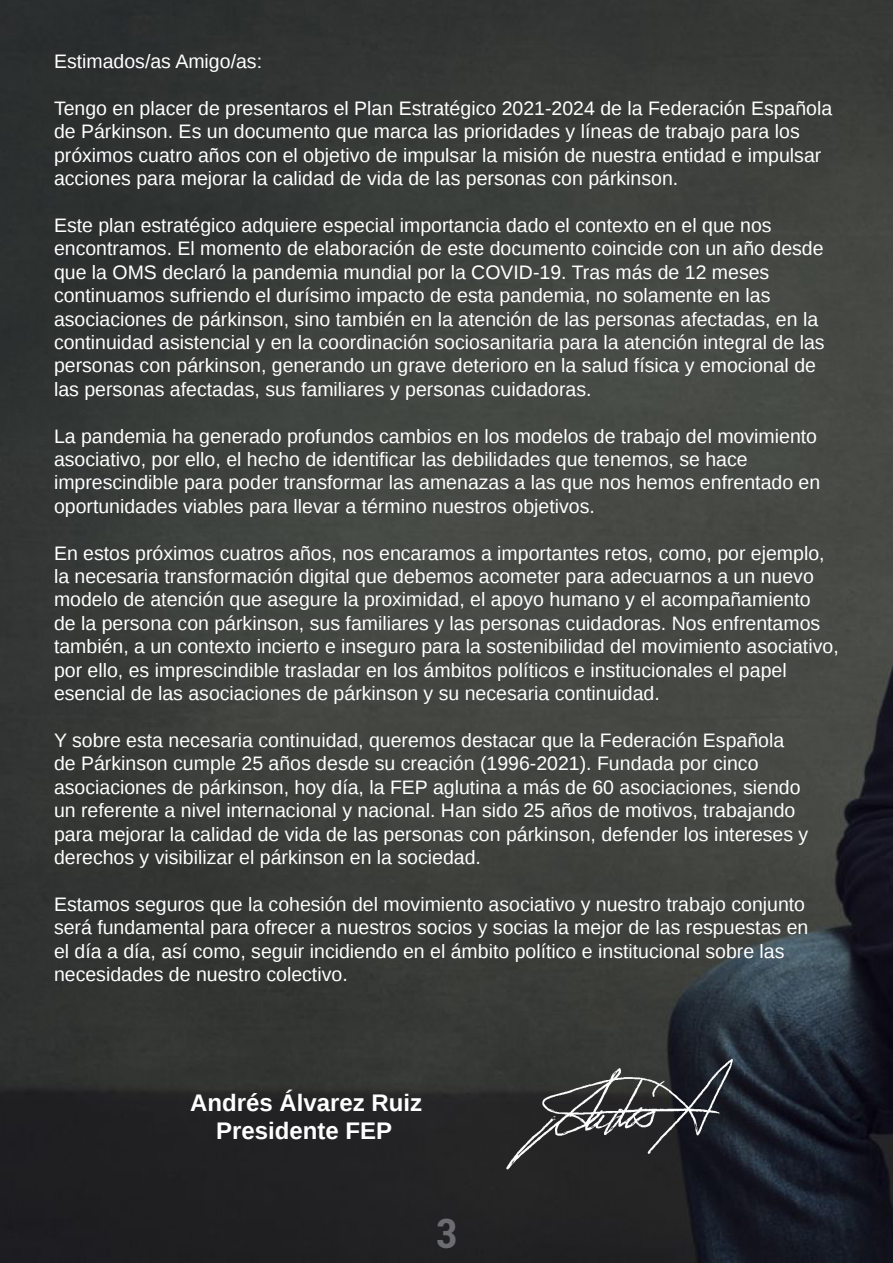
<style>
.page{position:relative;width:893px;height:1263px;background:#fff}
.page>*{position:absolute;margin:0;border:0;box-sizing:border-box;transform-origin:0 0}
.t1{font:700 condensed 40.5px "Roboto";color:#6c6d70}
.t2{font:700 24px "Liberation Sans";color:#fff}
.t3{font:19.5px/23.4px "Liberation Sans";color:#fff}
</style>
<div class="page">
<img style="left:0;top:0;width:893px;height:1263px">
<img style="left:431px;top:1057px;width:408px;height:129px">
<p class="t3" style="left:54px;top:51px;width:210px">Estimados/as Amigo/as:</p>
<p class="t3" style="left:54px;top:97px;width:780px">Tengo en placer de presentaros el Plan Estratégico 2021-2024 de la Federación Española de Párkinson. Es un documento que marca las prioridades y líneas de trabajo para los próximos cuatro años con el objetivo de impulsar la misión de nuestra entidad e impulsar acciones para mejorar la calidad de vida de las personas con párkinson.</p>
<p class="t3" style="left:54px;top:214px;width:772px">Este plan estratégico adquiere especial importancia dado el contexto en el que nos encontramos. El momento de elaboración de este documento coincide con un año desde que la OMS declaró la pandemia mundial por la COVID-19. Tras más de 12 meses continuamos sufriendo el durísimo impacto de esta pandemia, no solamente en las asociaciones de párkinson, sino también en la atención de las personas afectadas, en la continuidad asistencial y en la coordinación sociosanitaria para la atención integral de las personas con párkinson, generando un grave deterioro en la salud física y emocional de las personas afectadas, sus familiares y personas cuidadoras.</p>
<p class="t3" style="left:54px;top:425px;width:768px">La pandemia ha generado profundos cambios en los modelos de trabajo del movimiento asociativo, por ello, el hecho de identificar las debilidades que tenemos, se hace imprescindible para poder transformar las amenazas a las que nos hemos enfrentado en oportunidades viables para llevar a término nuestros objetivos.</p>
<p class="t3" style="left:54px;top:542px;width:786px">En estos próximos cuatros años, nos encaramos a importantes retos, como, por ejemplo, la necesaria transformación digital que debemos acometer para adecuarnos a un nuevo modelo de atención que asegure la proximidad, el apoyo humano y el acompañamiento<br>de la persona con párkinson, sus familiares y las personas cuidadoras. Nos enfrentamos también, a un contexto incierto e inseguro para la sostenibilidad del movimiento asociativo, por ello, es imprescindible trasladar en los ámbitos políticos e institucionales el papel esencial de las asociaciones de párkinson y su necesaria continuidad.</p>
<p class="t3" style="left:54px;top:729px;width:756px">Y sobre esta necesaria continuidad, queremos destacar que la Federación Española de Párkinson cumple 25 años desde su creación (1996-2021). Fundada por cinco asociaciones de párkinson, hoy día, la FEP aglutina a más de 60 asociaciones, siendo un referente a nivel internacional y nacional. Han sido 25 años de motivos, trabajando para mejorar la calidad de vida de las personas con párkinson, defender los intereses y derechos y visibilizar el párkinson en la sociedad.</p>
<p class="t3" style="left:54px;top:893px;width:756px">Estamos seguros que la cohesión del movimiento asociativo y nuestro trabajo conjunto será fundamental para ofrecer a nuestros socios y socias la mejor de las respuestas en el día a día, así como, seguir incidiendo en el ámbito político e institucional sobre las necesidades de nuestro colectivo.</p>
<p class="t2" style="left:190px;top:1086px;width:234px">Andrés Álvarez Ruiz</p>
<p class="t2" style="left:216px;top:1114px;width:178px">Presidente FEP</p>
<h1 class="t1" style="left:436px;top:1205px;width:23px">3</h1>
</div>
